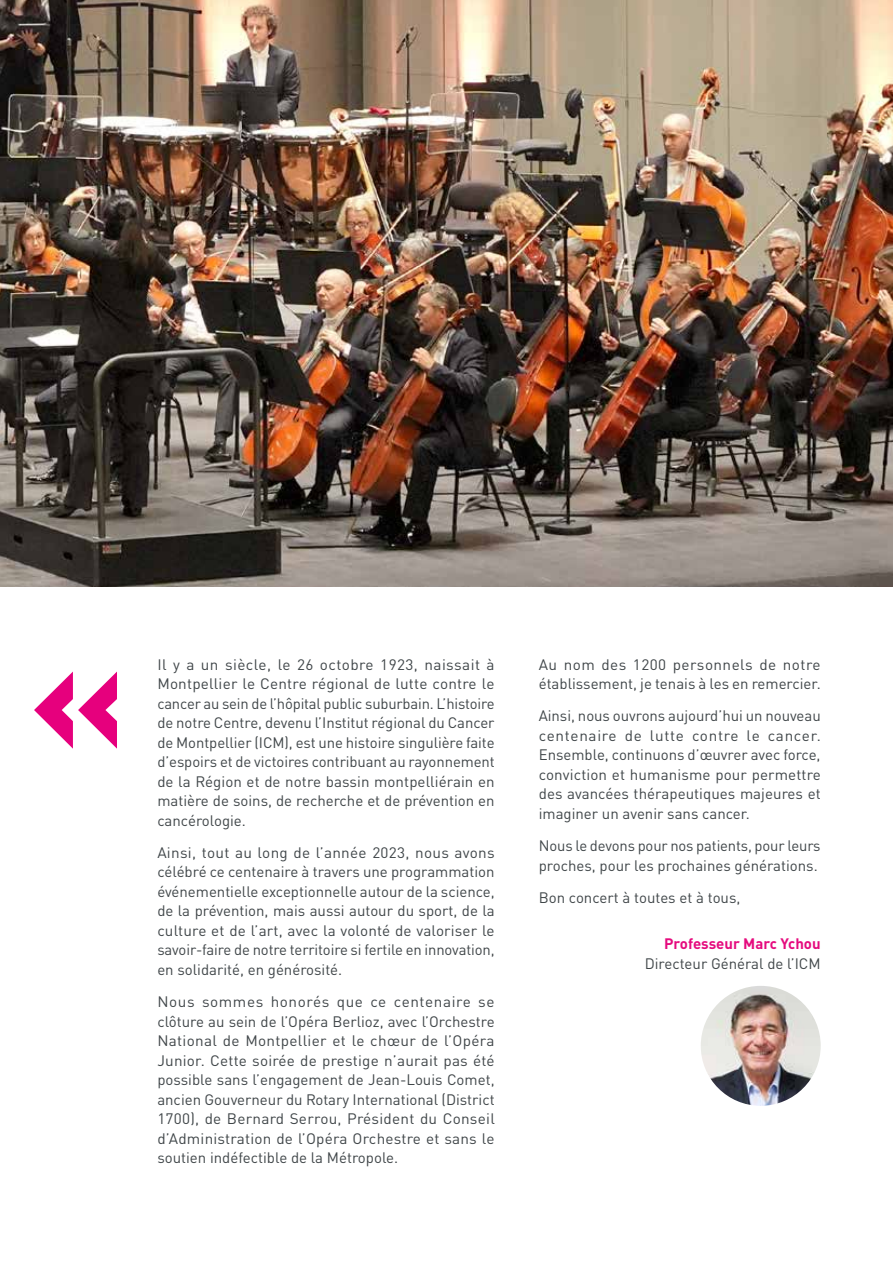
<style>
.page{position:relative;width:893px;height:1263px;background:#fff}
.page>*{position:absolute;margin:0;border:0;box-sizing:border-box;transform-origin:0 0}
.t1{font:900 142.5px "DINOT";color:#e6007d}
.t2{font:15px/19.5px "DINOT";color:#404649;text-align:justify}
.t3{font:700 15px "DINOT";color:#e50b7e}
</style>
<div class="page">
<img style="left:0;top:0;width:893px;height:587px">
<img style="left:701px;top:986px;width:120px;height:120px;border-radius:60px">
<h1 class="t1" style="left:30px;top:603px;width:97px">«</h1>
<p class="t2" style="left:157px;top:654px;width:339px">Il y a un siècle, le 26 octobre 1923, naissait à Montpellier le Centre régional de lutte contre le cancer au sein de l’hôpital public suburbain. L’histoire de notre Centre, devenu l’Institut régional du Cancer de Montpellier (ICM), est une histoire singulière faite d’espoirs et de victoires contribuant au rayonnement de la Région et de notre bassin montpelliérain en matière de soins, de recherche et de prévention en cancérologie.</p>
<p class="t2" style="left:157px;top:842px;width:339px">Ainsi, tout au long de l’année 2023, nous avons célébré ce centenaire à travers une programmation événementielle exceptionnelle autour de la science, de la prévention, mais aussi autour du sport, de la culture et de l’art, avec la volonté de valoriser le savoir-faire de notre territoire si fertile en innovation, en solidarité, en générosité.</p>
<p class="t2" style="left:157px;top:992px;width:339px">Nous sommes honorés que ce centenaire se clôture au sein de l’Opéra Berlioz, avec l’Orchestre National de Montpellier et le chœur de l’Opéra Junior. Cette soirée de prestige n’aurait pas été possible sans l’engagement de Jean-Louis Comet, ancien Gouverneur du Rotary International (District 1700), de Bernard Serrou, Président du Conseil d’Administration de l’Opéra Orchestre et sans le soutien indéfectible de la Métropole.</p>
<p class="t2" style="left:539px;top:654px;width:283px">Au nom des 1200 personnels de notre établissement, je tenais à les en remercier.</p>
<p class="t2" style="left:539px;top:706px;width:284px">Ainsi, nous ouvrons aujourd’hui un nouveau centenaire de lutte contre le cancer.<br>Ensemble, continuons d’œuvrer avec force, conviction et humanisme pour permettre des avancées thérapeutiques majeures et imaginer un avenir sans cancer.</p>
<p class="t2" style="left:539px;top:836px;width:283px">Nous le devons pour nos patients, pour leurs proches, pour les prochaines générations.</p>
<p class="t2" style="left:539px;top:887px;width:203px">Bon concert à toutes et à tous,</p>
<p class="t3" style="left:664px;top:934px;width:158px">Professeur Marc Ychou</p>
<p class="t2" style="left:645px;top:953px;width:177px">Directeur Général de l’ICM</p>
</div>
